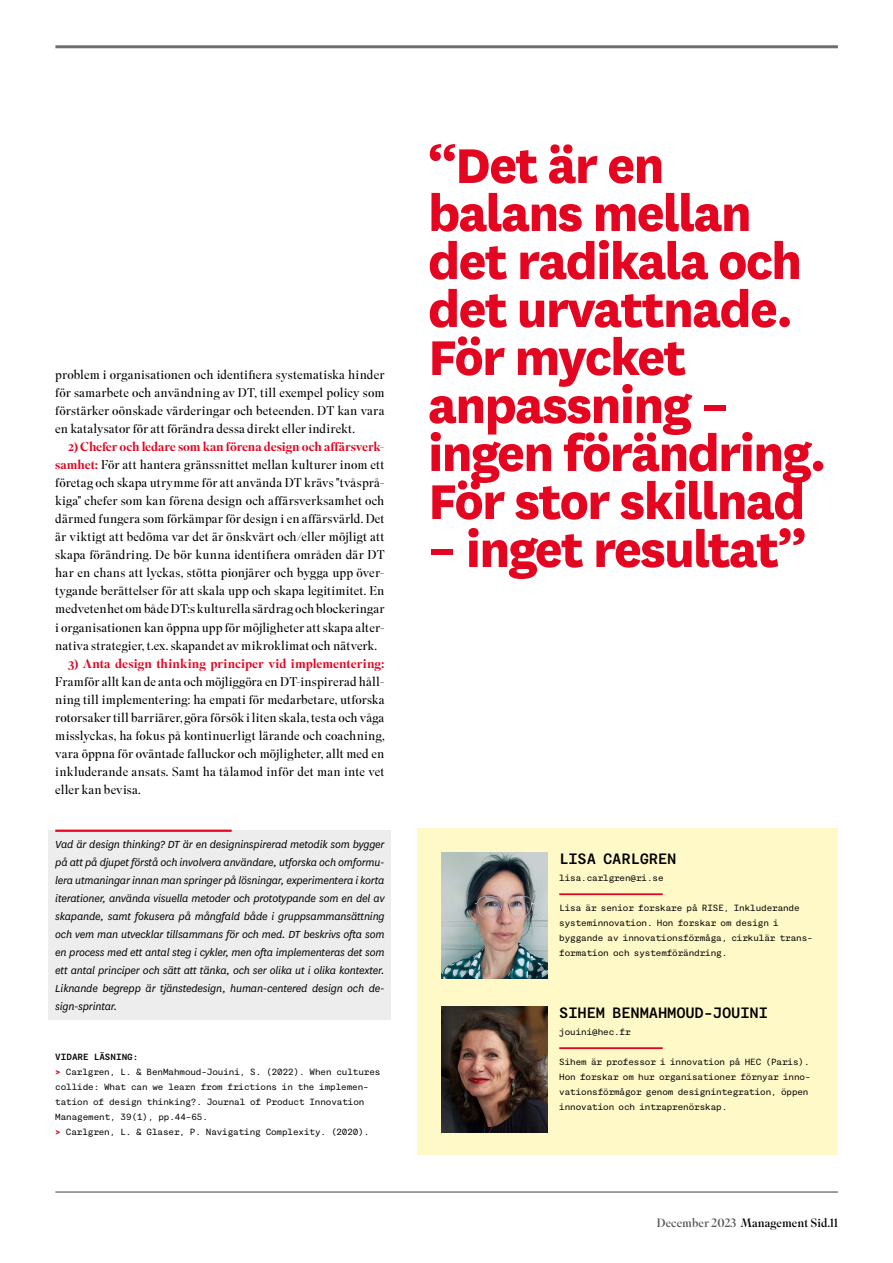
<style>
.page{position:relative;width:893px;height:1263px;background:#fff}
.page>*{position:absolute;margin:0;border:0;box-sizing:border-box;transform-origin:0 0}
.t1{font:800 57px/48px "National";letter-spacing:-.03em;color:#e40521}
.t2{font:700 15px "Martha";letter-spacing:-.01em;color:#000}
.t3{font:300 12.75px/18px "Superior Title";letter-spacing:.005em;color:#000;text-align:justify}
.t4{font:500 12.75px "Superior Title";letter-spacing:.005em;color:#e40521}
.t5{font:italic 12px/18px "National";letter-spacing:-.015em;color:#000;text-align:justify}
.t6{font:12px "Superior Title";color:#000}
.t7{font:9px/15px "Martha";letter-spacing:-.01em;color:#000}
.s1{font-weight:500;color:#e40521}
.s2{font-weight:700}
.s3{font-weight:900;color:#e40521}
.s4{color:#575756}
</style>
<div class="page">
<hr style="left:55px;top:45px;width:783px;height:3px;background:#706f6f">
<hr style="left:55px;top:1192px;width:783px;height:1px;background:#3c3c3b">
<div style="left:49px;top:830px;width:342px;height:189px;background:#ededed"></div>
<hr style="left:55px;top:829px;width:177px;height:3px;background:#e40521">
<div style="left:417px;top:828px;width:421px;height:327px;background:#fff9c7"></div>
<hr style="left:559px;top:893px;width:104px;height:2px;background:#e40521">
<img style="left:441px;top:852px;width:106px;height:126px">
<hr style="left:559px;top:1047px;width:104px;height:2px;background:#e40521">
<img style="left:441px;top:1006px;width:106px;height:126px">
<p class="t3" style="left:55px;top:366px;width:331px">problem i organisationen och identifiera systematiska hinder för samarbete och användning av DT, till exempel policy som förstärker oönskade värderingar och beteenden. DT kan vara en katalysator för att förändra dessa direkt eller indirekt.</p>
<p class="t3" style="left:55px;top:438px;width:331px;text-indent:13px"><span class="s1">2) Chefer och ledare som kan förena design och affärsverk&shy;samhet:</span> För att hantera gränssnittet mellan kulturer inom ett företag och skapa utrymme för att använda DT krävs "tvåsprå&shy;kiga" chefer som kan förena design och affärsverksamhet och därmed fungera som förkämpar för design i en affärsvärld. Det är viktigt att bedöma var det är önskvärt och/eller möjligt att skapa förändring. De bör kunna identifiera områden där DT har en chans att lyckas, stötta pionjärer och bygga upp över&shy;tygande berättelser för att skala upp och skapa legitimitet. En medvetenhet om både DT:s kulturella särdrag och blockeringar i organisationen kan öppna upp för möjligheter att skapa alter&shy;nativa strategier, t.ex. skapandet av mikroklimat och nätverk.</p>
<p class="t4" style="left:68px;top:655px;width:318px">3) Anta design thinking principer vid implementering:</p>
<p class="t3" style="left:55px;top:673px;width:331px">Framför allt kan de anta och möjliggöra en DT-inspirerad håll&shy;ning till implementering: ha empati för medarbetare, utforska rotorsaker till barriärer, göra försök i liten skala, testa och våga misslyckas, ha fokus på kontinuerligt lärande och coachning, vara öppna för oväntade falluckor och möjligheter, allt med en inkluderande ansats. Samt ha tålamod inför det man inte vet eller kan bevisa.</p>
<p class="t5" style="left:55px;top:835px;width:331px">Vad är design thinking? DT är en designinspirerad metodik som bygger på att på djupet förstå och involvera användare, utforska och omformu&shy;lera utmaningar innan man springer på lösningar, experimentera i korta iterationer, använda visuella metoder och prototypande som en del av skapande, samt fokusera på mångfald både i gruppsammansättning och vem man utvecklar tillsammans för och med. DT beskrivs ofta som en process med ett antal steg i cykler, men ofta implementeras det som ett antal principer och sätt att tänka, och ser olika ut i olika kontexter.<br>Liknande begrepp är tjänstedesign, human-centered design och de&shy;sign-sprintar.</p>
<p class="t7" style="left:55px;top:1049px;width:327px"><span class="s2">VIDARE LÄSNING:<br></span><span class="s3">&gt;</span> Carlgren, L. &amp; BenMahmoud-Jouini, S. (2022). When cultures collide: What can we learn from frictions in the implemen&shy;tation of design thinking?. Journal of Product Innovation Management, 39(1), pp.44-65.<br><span class="s3">&gt;</span> Carlgren, L. &amp; Glaser, P. Navigating Complexity. (2020).</p>
<h1 class="t1" style="left:428px;top:137px;width:400px">“Det är en balans mellan det radikala och det urvattnade.<br>För mycket anpassning – ingen förändring.<br>För stor skillnad</h1>
<h1 class="t1" style="left:428px;top:521px;width:380px">– inget resultat”</h1>
<p class="t2" style="left:559px;top:850px;width:119px">LISA CARLGREN</p>
<p class="t7" style="left:559px;top:870px;width:106px">lisa.carlgren@ri.se</p>
<p class="t7" style="left:559px;top:900px;width:255px">Lisa är senior forskare på RISE, Inkluderande systeminnovation. Hon forskar om design i byggande av innovationsförmåga, cirkulär trans&shy;formation och systemförändring.</p>
<p class="t2" style="left:559px;top:1004px;width:210px">SIHEM BENMAHMOUD-JOUINI</p>
<p class="t7" style="left:559px;top:1024px;width:73px">jouini@hec.fr</p>
<p class="t7" style="left:559px;top:1054px;width:253px">Sihem är professor i innovation på HEC (Paris).<br>Hon forskar om hur organisationer förnyar inno&shy;vationsförmågor genom designintegration, öppen innovation och intraprenörskap.</p>
<p class="t6" style="left:657px;top:1215px;width:183px"><span class="s4">December 2023</span> Management Sid.11</p>
</div>
